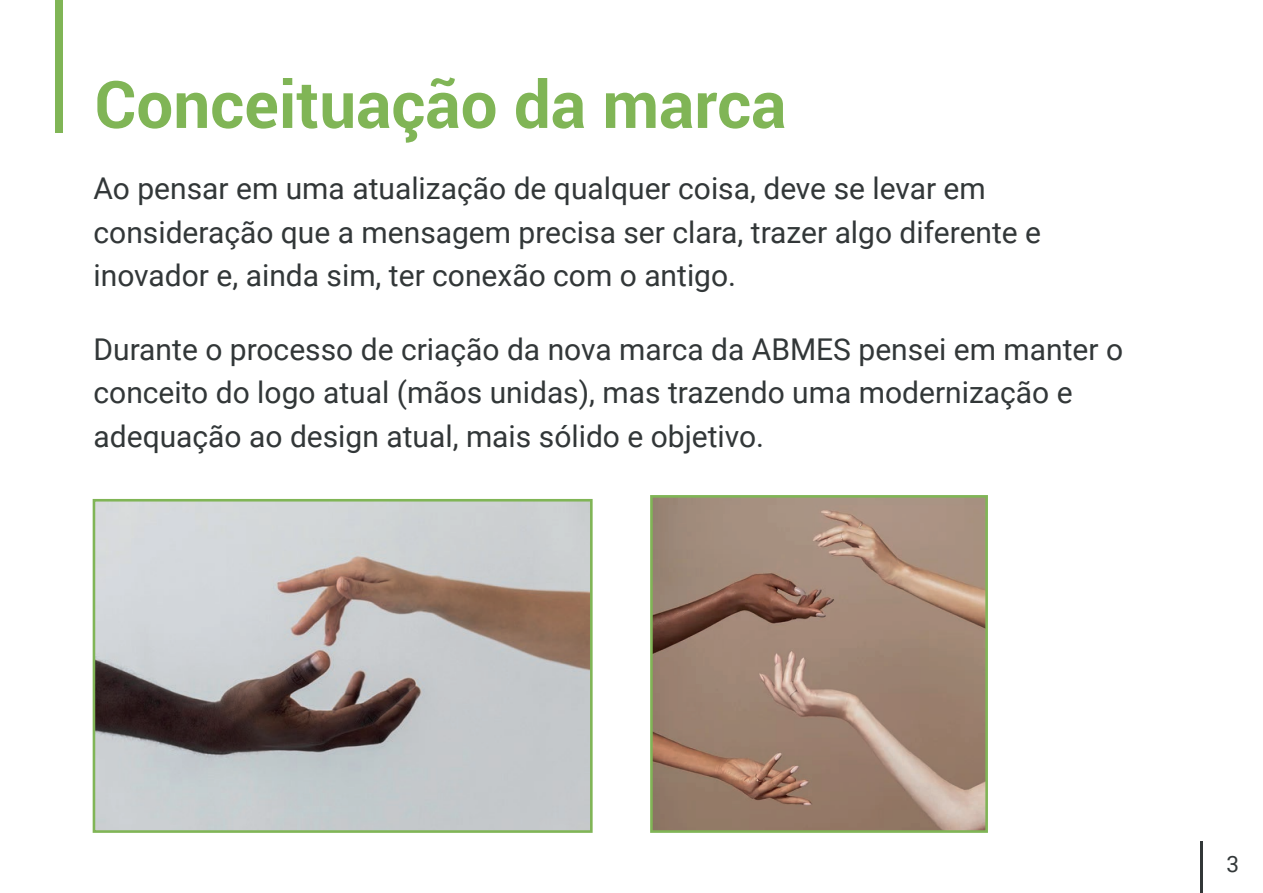
<style>
.page{position:relative;width:1263px;height:893px;background:#fff}
.page>*{position:absolute;margin:0;border:0;box-sizing:border-box;transform-origin:0 0}
.t1{font:700 65.55px "Roboto";color:#80b556}
.t2{font:30px/43.5px "Roboto";color:#323738}
.t3{font:22.5px "Roboto";color:#323738}
</style>
<div class="page">
<div style="left:55px;top:0;width:8px;height:132px;background:#80b556"></div>
<img style="left:97px;top:503px;width:492px;height:326px">
<div style="left:93px;top:499px;width:500px;height:334px;border:3px solid #80b556"></div>
<img style="left:654px;top:499px;width:330px;height:330px">
<div style="left:650px;top:495px;width:338px;height:338px;border:3px solid #80b556"></div>
<hr style="left:1201px;top:841px;width:2px;height:52px;background:#323738">
<h1 class="t1" style="left:94px;top:58px;width:693px">Conceituação da marca</h1>
<p class="t2" style="left:94px;top:166px;width:949px">Ao pensar em uma atualização de qualquer coisa, deve se levar em consideração que a mensagem precisa ser clara, trazer algo diferente e inovador e, ainda sim, ter conexão com o antigo.</p>
<p class="t2" style="left:94px;top:326px;width:1031px">Durante o processo de criação da nova marca da ABMES pensei em manter o conceito do logo atual (mãos unidas), mas trazendo uma modernização e adequação ao design atual, mais sólido e objetivo.</p>
<p class="t3" style="left:1226px;top:848px;width:14px">3</p>
</div>
